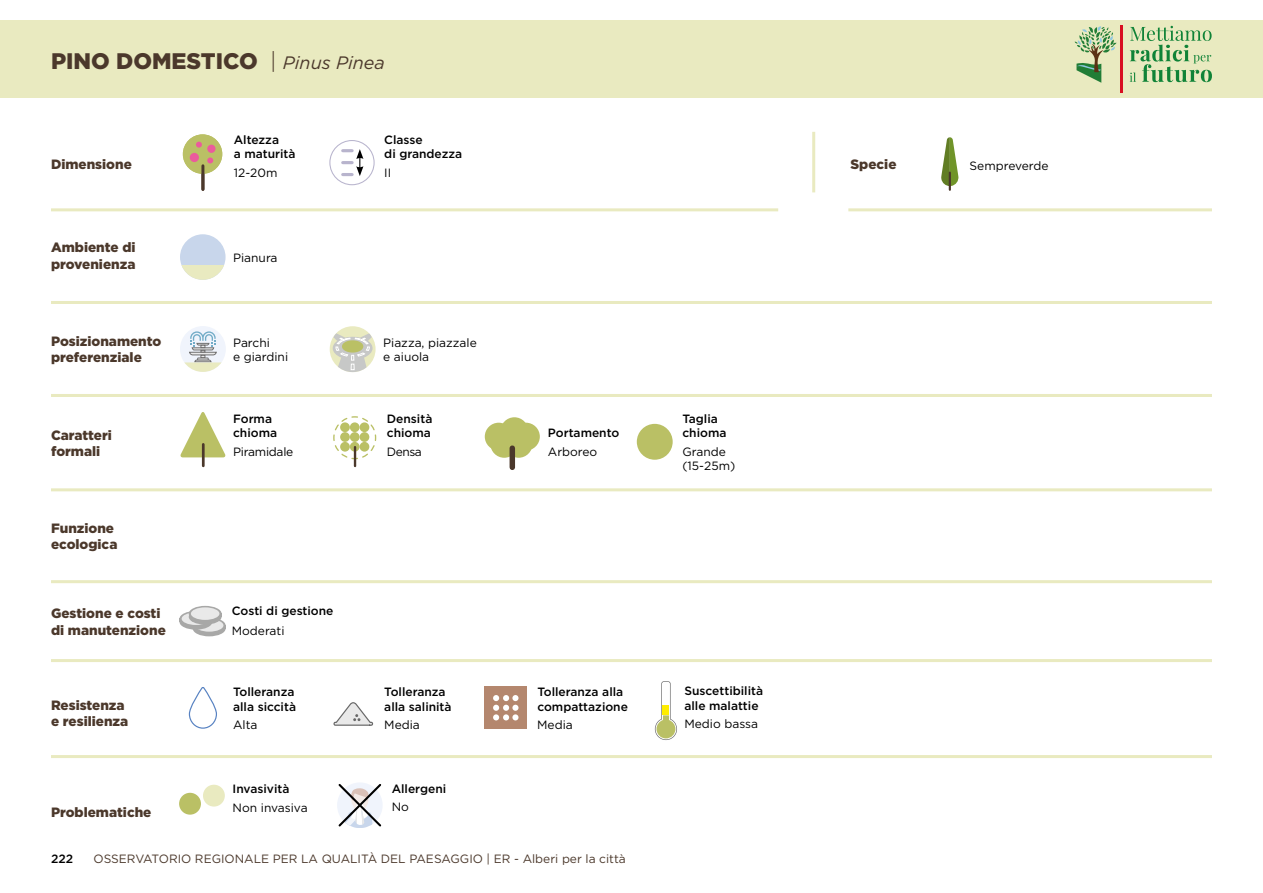
<style>
.page{position:relative;width:1263px;height:893px;background:#fff}
.page>*{position:absolute;margin:0;border:0;box-sizing:border-box;transform-origin:0 0}
.t1{font:900 22.5px "Gotham";color:#4b382b}
.t2{font:900 13.5px/16.2px "Gotham";color:#4b382b}
.t3{font:500 12px/14.4px "Gotham";color:#000}
.t4{font:12px/14.4px "Gotham";color:#000}
.t5{font:12px "Gotham";color:#4b382b}
.t6{font:12px "Gotham";letter-spacing:-.02em;color:#000}
.s1{font-weight:300}
.s2{font-weight:400;font-style:italic;font-size:18px}
</style>
<div class="page">
<div style="left:0;top:20px;width:1263px;height:77px;background:#e9eac0"></div>
<hr style="left:51px;top:301px;width:1161px;height:3px;background:#e9eac0">
<hr style="left:51px;top:394px;width:1161px;height:3px;background:#e9eac0">
<hr style="left:51px;top:488px;width:1161px;height:3px;background:#e9eac0">
<hr style="left:51px;top:580px;width:1161px;height:3px;background:#e9eac0">
<hr style="left:51px;top:659px;width:1161px;height:3px;background:#e9eac0">
<hr style="left:51px;top:755px;width:1161px;height:3px;background:#e9eac0">
<hr style="left:848px;top:208px;width:364px;height:3px;background:#e9eac0">
<hr style="left:812px;top:132px;width:3px;height:60px;background:#e9eac0">
<hr style="left:51px;top:208px;width:727px;height:3px;background:#e9eac0">
<div style="left:183px;top:134px;width:39px;height:40px;background:#bac065;border-radius:50%"></div>
<hr style="left:201px;top:166px;width:3px;height:23px;background:#4b382b">
<div style="left:190px;top:153px;width:9px;height:9px;background:#eb5b9c;border-radius:50%"></div>
<div style="left:207px;top:145px;width:9px;height:8px;background:#eb5b9c;border-radius:50%"></div>
<svg style="left:207px;top:157px;width:6px;height:6px"></svg>
<svg style="left:196px;top:142px;width:6px;height:6px"></svg>
<div style="left:329px;top:140px;width:46px;height:45px;border:1px solid #b8b4cd;border-radius:50%"></div>
<svg style="left:343px;top:149px;width:20px;height:27px"></svg>
<svg style="left:941px;top:137px;width:18px;height:53px"></svg>
<div style="left:180px;top:234px;width:46px;height:46px;background:#c8d6eb;border-radius:50%"></div>
<svg style="left:181px;top:265px;width:43px;height:15px"></svg>
<div style="left:180px;top:326px;width:46px;height:46px;background:#f0f4fc;border-radius:50%"></div>
<svg style="left:184px;top:331px;width:38px;height:41px"></svg>
<div style="left:330px;top:326px;width:46px;height:46px;background:#e9eac0;border-radius:50%"></div>
<svg style="left:333px;top:327px;width:40px;height:45px"></svg>
<svg style="left:180px;top:412px;width:46px;height:45px"></svg>
<hr style="left:202px;top:444px;width:3px;height:22px;background:#4b382b">
<svg style="left:333px;top:416px;width:44px;height:50px"></svg>
<div style="left:485px;top:423px;width:28px;height:27px;background:#bac065;border-radius:50%"></div>
<div style="left:500px;top:417px;width:28px;height:28px;background:#bac065;border-radius:50%"></div>
<div style="left:512px;top:423px;width:28px;height:27px;background:#bac065;border-radius:50%"></div>
<div style="left:505px;top:430px;width:27px;height:28px;background:#bac065;border-radius:50%"></div>
<div style="left:490px;top:430px;width:28px;height:28px;background:#bac065;border-radius:50%"></div>
<div style="left:510px;top:448px;width:5px;height:19px;background:#4b382b"></div>
<div style="left:637px;top:424px;width:36px;height:36px;background:#bac065;border-radius:50%"></div>
<div style="left:193px;top:621px;width:33px;height:15px;background:#a8a8a7;border-radius:50%"></div>
<svg style="left:193px;top:618px;width:33px;height:15px"></svg>
<div style="left:195px;top:619px;width:28px;height:13px;background:#e9e9e9;border-radius:50%"></div>
<div style="left:179px;top:614px;width:33px;height:16px;background:#a8a8a7;border-radius:50%"></div>
<svg style="left:179px;top:611px;width:33px;height:15px"></svg>
<div style="left:182px;top:612px;width:28px;height:13px;background:#e9e9e9;border-radius:50%"></div>
<div style="left:189px;top:609px;width:33px;height:16px;background:#a8a8a7;border-radius:50%"></div>
<svg style="left:189px;top:606px;width:33px;height:15px"></svg>
<div style="left:191px;top:607px;width:28px;height:13px;background:#e9e9e9;border-radius:50%"></div>
<svg style="left:188px;top:687px;width:29px;height:42px"></svg>
<svg style="left:333px;top:702px;width:41px;height:24px"></svg>
<div style="left:485px;top:686px;width:42px;height:43px;background:#b4876e"></div>
<svg style="left:493px;top:695px;width:25px;height:25px"></svg>
<svg style="left:655px;top:681px;width:22px;height:59px"></svg>
<div style="left:179px;top:793px;width:22px;height:22px;background:#bac065;border-radius:50%"></div>
<div style="left:203px;top:785px;width:22px;height:21px;background:#e9eac0;border-radius:50%"></div>
<svg style="left:337px;top:783px;width:45px;height:45px"></svg>
<svg style="left:1130px;top:26px;width:82px;height:56px"></svg>
<svg style="left:1074px;top:26px;width:43px;height:57px"></svg>
<hr style="left:1120px;top:26px;width:3px;height:67px;background:#d80f21">
<h1 class="t1" style="left:51px;top:46px;width:335px">PINO DOMESTICO <span class="s1">|</span> <span class="s2">Pinus Pinea</span></h1>
<p class="t2" style="left:51px;top:155px;width:82px">Dimensione</p>
<p class="t2" style="left:51px;top:239px;width:86px">Ambiente di provenienza</p>
<p class="t2" style="left:51px;top:333px;width:112px">Posizionamento preferenziale</p>
<p class="t2" style="left:51px;top:427px;width:62px">Caratteri formali</p>
<p class="t2" style="left:51px;top:520px;width:68px">Funzione ecologica</p>
<p class="t2" style="left:51px;top:605px;width:116px">Gestione e costi di manutenzione</p>
<p class="t2" style="left:51px;top:697px;width:79px">Resistenza e resilienza</p>
<p class="t2" style="left:51px;top:804px;width:102px">Problematiche</p>
<p class="t3" style="left:234px;top:132px;width:63px">Altezza<br>a maturità</p>
<p class="t3" style="left:384px;top:132px;width:79px">Classe<br>di grandezza</p>
<p class="t4" style="left:384px;top:165px;width:8px">II</p>
<p class="t4" style="left:234px;top:165px;width:45px">12-20m</p>
<p class="t4" style="left:233px;top:250px;width:46px">Pianura</p>
<p class="t4" style="left:233px;top:335px;width:57px">Parchi<br>e giardini</p>
<p class="t4" style="left:383px;top:335px;width:95px">Piazza, piazzale e aiuola</p>
<p class="t3" style="left:233px;top:411px;width:46px">Forma chioma</p>
<p class="t6" style="left:233px;top:444px;width:62px">Piramidale</p>
<p class="t3" style="left:387px;top:411px;width:47px">Densità chioma</p>
<p class="t4" style="left:387px;top:444px;width:36px">Densa</p>
<p class="t3" style="left:232px;top:604px;width:103px">Costi di gestione</p>
<p class="t4" style="left:232px;top:623px;width:54px">Moderati</p>
<p class="t3" style="left:233px;top:684px;width:64px">Tolleranza alla siccità</p>
<p class="t4" style="left:233px;top:717px;width:26px">Alta</p>
<p class="t3" style="left:233px;top:781px;width:58px">Invasività</p>
<p class="t4" style="left:233px;top:800px;width:77px">Non invasiva</p>
<p class="t3" style="left:384px;top:685px;width:69px">Tolleranza alla salinità</p>
<p class="t4" style="left:384px;top:717px;width:37px">Media</p>
<p class="t3" style="left:392px;top:781px;width:56px">Allergeni</p>
<p class="t4" style="left:392px;top:799px;width:19px">No</p>
<p class="t3" style="left:548px;top:425px;width:73px">Portamento</p>
<p class="t4" style="left:548px;top:444px;width:51px">Arboreo</p>
<p class="t3" style="left:537px;top:684px;width:92px">Tolleranza alla compattazione</p>
<p class="t4" style="left:537px;top:717px;width:37px">Media</p>
<p class="t3" style="left:51px;top:851px;width:24px">222</p>
<p class="t5" style="left:94px;top:851px;width:534px">OSSERVATORIO REGIONALE PER LA QUALITÀ DEL PAESAGGIO | ER - Alberi per la città</p>
<p class="t3" style="left:682px;top:411px;width:46px">Taglia chioma</p>
<p class="t4" style="left:682px;top:444px;width:54px">Grande (15-25m)</p>
<p class="t3" style="left:684px;top:684px;width:80px">Suscettibilità alle malattie</p>
<p class="t4" style="left:684px;top:717px;width:75px">Medio bassa</p>
<p class="t2" style="left:850px;top:155px;width:48px">Specie</p>
<p class="t4" style="left:970px;top:158px;width:81px">Sempreverde</p>
</div>
